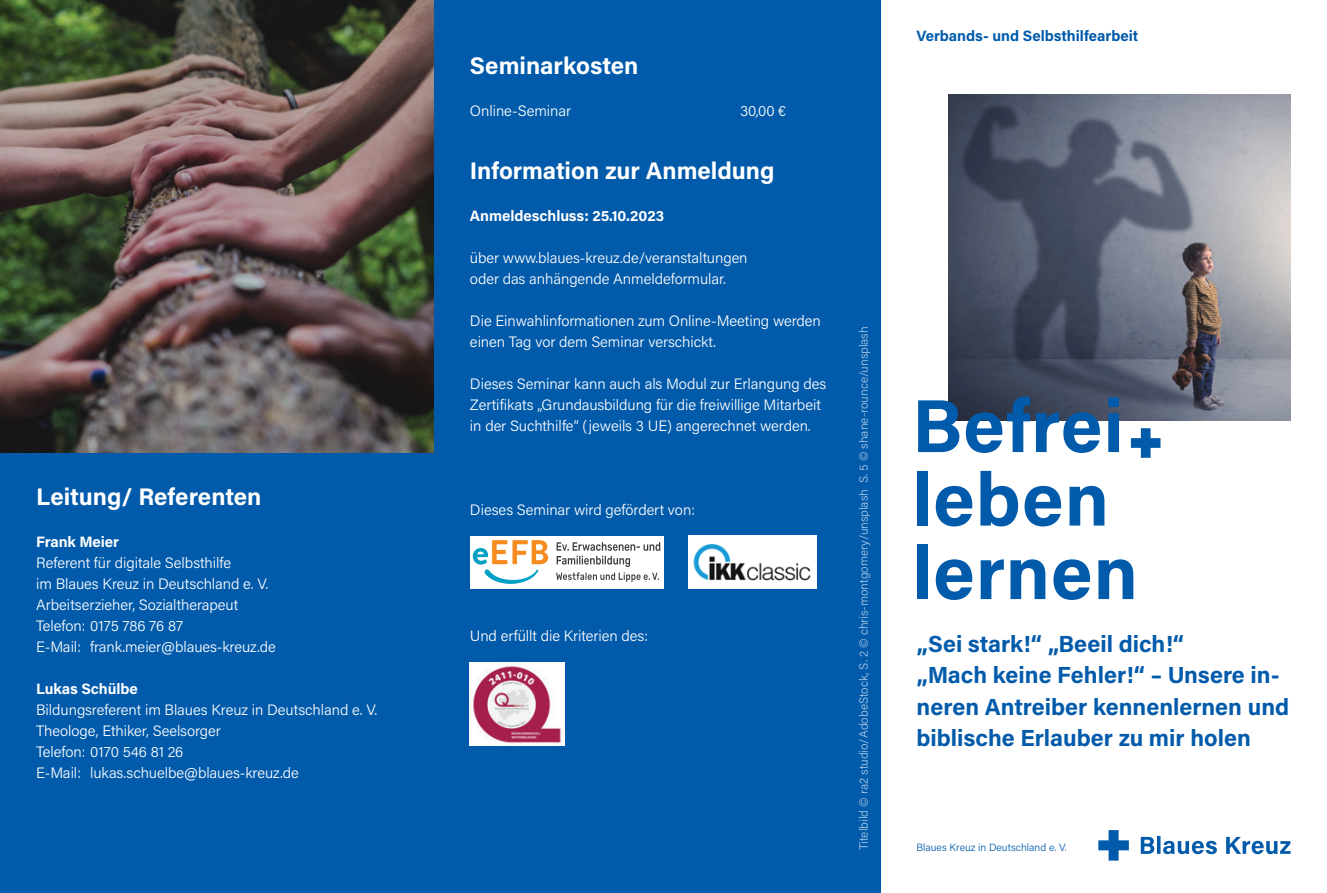
<style>
.page{position:relative;width:1327px;height:893px;background:#fff}
.page>*{position:absolute;margin:0;border:0;box-sizing:border-box;transform-origin:0 0}
.t1{font:75px/73.5px "Acumin Variable Concept";letter-spacing:.01em;color:#015aaa}
.t2{font:700 24px "Acumin Pro";color:#fff}
.t3{font:700 23.25px/31.5px "Acumin Pro";color:#015aaa}
.t4{font:300 15px/21px "Acumin Pro";letter-spacing:-.005em;color:#fff}
.t5{font:700 15px "Acumin Pro";letter-spacing:-.005em;color:#fff}
.t6{font:700 15px "Acumin Pro";color:#015aaa}
.t7{font:300 12px "Acumin Pro";color:#fff}
.t8{font:300 10.5px "Acumin Pro";color:#015aaa}
</style>
<div class="page">
<div style="left:0;top:0;width:880px;height:893px;background:#015aaa"></div>
<svg style="left:1140px;top:836px;width:150px;height:18px"></svg>
<svg style="left:1098px;top:830px;width:31px;height:31px"></svg>
<img style="left:948px;top:95px;width:342px;height:326px">
<svg style="left:1131px;top:428px;width:29px;height:30px"></svg>
<img style="left:0;top:0;width:434px;height:452px">
<img style="left:689px;top:536px;width:127px;height:52px">
<img style="left:470px;top:662px;width:94px;height:83px">
<div style="left:470px;top:536px;width:193px;height:52px;background:#fff"></div>
<svg style="left:473px;top:540px;width:75px;height:44px"></svg>
<svg style="left:556px;top:542px;width:104px;height:40px"></svg>
<h2 class="t2" style="left:36px;top:479px;width:227px">Leitung/ Referenten</h2>
<p class="t5" style="left:36px;top:531px;width:84px">Frank Meier</p>
<p class="t4" style="left:36px;top:551px;width:241px">Referent für digitale Selbsthilfe<br>im Blaues Kreuz in Deutschland e. V.<br>Arbeitserzieher, Sozialtherapeut Telefon: 0175 786 76 87<br>E-Mail: frank.meier@blaues-kreuz.de</p>
<p class="t5" style="left:36px;top:678px;width:103px">Lukas Schülbe</p>
<p class="t4" style="left:36px;top:698px;width:343px">Bildungsreferent im Blaues Kreuz in Deutschland e. V.<br>Theologe, Ethiker, Seelsorger<br>Telefon: 0170 546 81 26<br>E-Mail: lukas.schuelbe@blaues-kreuz.de</p>
<h2 class="t2" style="left:470px;top:49px;width:170px">Seminarkosten</h2>
<p class="t4" style="left:470px;top:100px;width:103px">Online-Seminar</p>
<p class="t4" style="left:740px;top:100px;width:48px">30,00 €</p>
<h2 class="t2" style="left:470px;top:154px;width:306px">Information zur Anmeldung</h2>
<p class="t5" style="left:470px;top:205px;width:196px">Anmeldeschluss: 25.10.2023</p>
<p class="t4" style="left:470px;top:247px;width:279px">über www.blaues-kreuz.de/veranstaltungen oder das anhängende Anmeldeformular.</p>
<p class="t4" style="left:470px;top:310px;width:352px">Die Einwahlinformationen zum Online-Meeting werden einen Tag vor dem Seminar verschickt.</p>
<p class="t4" style="left:470px;top:373px;width:358px">Dieses Seminar kann auch als Modul zur Erlangung des<br>Zertifikats „Grundausbildung für die freiwillige Mitarbeit in der Suchthilfe“ (jeweils 3 UE) angerechnet werden.</p>
<p class="t4" style="left:470px;top:499px;width:226px">Dieses Seminar wird gefördert von:</p>
<p class="t4" style="left:470px;top:625px;width:180px">Und erfüllt die Kriterien des:</p>
<p class="t7" style="left:855px;top:850px;width:525px;rotate:-90deg">Titelbild © ra2 studio/AdobeStock, S. 2 © chris-montgomery/unsplash S. 5 © shane-rounce/unsplash</p>
<p class="t6" style="left:916px;top:25px;width:223px">Verbands- und Selbsthilfearbeit</p>
<h1 class="t1" style="left:912px;top:386px;width:228px">Befrei leben lernen</h1>
<h3 class="t3" style="left:916px;top:627px;width:374px">„Sei stark!“ „Beeil dich!“<br>„Mach keine Fehler!“ – Unsere in&shy;neren Antreiber kennenlernen und biblische Erlauber zu mir holen</h3>
<p class="t8" style="left:916px;top:840px;width:152px">Blaues Kreuz in Deutschland e. V.</p>
</div>
